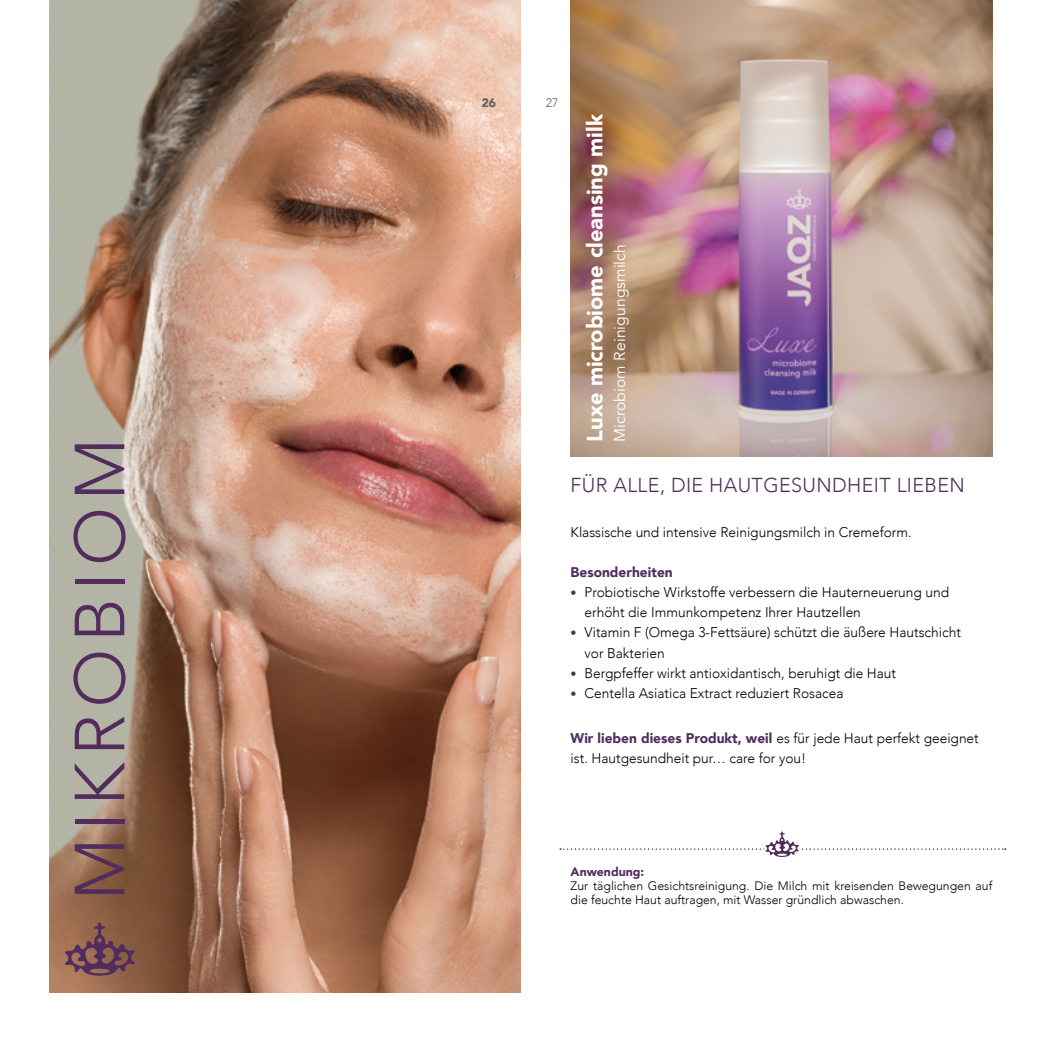
<style>
.page{position:relative;width:1042px;height:1042px;background:#fff}
.page>*{position:absolute;margin:0;border:0;box-sizing:border-box;transform-origin:0 0}
.t1{font:300 70px "Avenir";letter-spacing:.1em;color:#522c5d}
.t2{font:900 21.88px "Avenir";color:#fff}
.t3{font:300 20.12px "Avenir";letter-spacing:.02em;color:#522c5d}
.t4{font:15.75px "Avenir";letter-spacing:.005em;color:#fff}
.t5{font:300 14px/20.1px "Avenir";color:#000}
.t6{font:900 14px "Avenir";color:#522c5d}
.t7{font:300 12.25px/14px "Avenir";color:#000}
.t8{font:900 12.25px "Avenir";color:#522c5d}
.t9{font:900 12.25px "Avenir";color:#5f5e5e}
.t10{font:300 12.25px "Avenir";color:#5f5e5e}
.s1{font-size:12.25px;color:#522c5d}
.s2{font-weight:900;color:#522c5d}
</style>
<div class="page">
<img style="left:50px;top:0;width:471px;height:992px">
<img style="left:570px;top:0;width:422px;height:456px">
<svg style="left:63px;top:923px;width:74px;height:54px"></svg>
<svg style="left:560px;top:831px;width:446px;height:26px"></svg>
<h1 class="t1" style="left:59px;top:900px;width:463px;rotate:-90deg">MIKROBIOM</h1>
<p class="t9" style="left:482px;top:92px;width:16px">26</p>
<p class="t10" style="left:546px;top:95px;width:14px">27</p>
<h2 class="t2" style="left:576px;top:441px;width:329px;rotate:-90deg">Luxe microbiome cleansing milk</h2>
<p class="t4" style="left:610px;top:441px;width:199px;rotate:-90deg">Microbiom Reinigungsmilch</p>
<h3 class="t3" style="left:570px;top:473px;width:396px">FÜR ALLE, DIE HAUTGESUNDHEIT LIEBEN</h3>
<p class="t5" style="left:570px;top:522px;width:343px">Klassische und intensive Reinigungsmilch in Cremeform.</p>
<p class="t6" style="left:570px;top:560px;width:104px">Besonderheiten</p>
<p class="t5" style="left:584px;top:582px;width:366px;text-indent:-14px"><span class="s1">•</span> Probiotische Wirkstoffe verbessern die Hauterneuerung und erhöht die Immunkompetenz Ihrer Hautzellen</p>
<p class="t5" style="left:584px;top:622px;width:378px;text-indent:-14px"><span class="s1">•</span> Vitamin F (Omega 3-Fettsäure) schützt die äußere Hautschicht vor Bakterien</p>
<p class="t5" style="left:570px;top:663px;width:327px"><span class="s1">•</span> Bergpfeffer wirkt antioxidantisch, beruhigt die Haut</p>
<p class="t5" style="left:570px;top:683px;width:274px"><span class="s1">•</span> Centella Asiatica Extract reduziert Rosacea</p>
<p class="t5" style="left:570px;top:728px;width:410px"><span class="s2">Wir lieben dieses Produkt, weil</span> es für jede Haut perfekt geeignet ist. Hautgesundheit pur… care for you!</p>
<p class="t8" style="left:570px;top:861px;width:75px">Anwendung:</p>
<p class="t7" style="left:570px;top:878px;width:423px">Zur täglichen Gesichtsreinigung. Die Milch mit kreisenden Bewegungen auf die feuchte Haut auftragen, mit Wasser gründlich abwaschen.</p>
</div>
